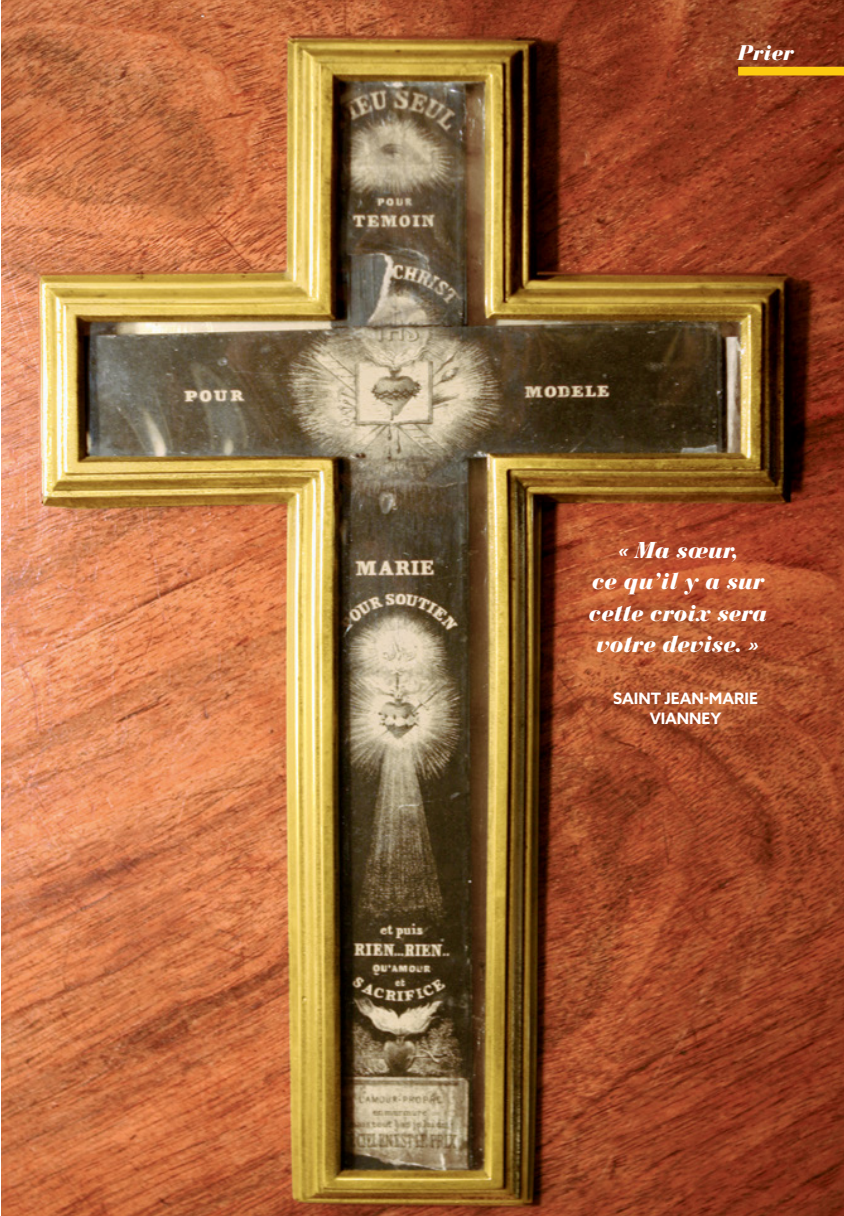
<style>
.page{position:relative;width:844px;height:1216px;background:#fff}
.page>*{position:absolute;margin:0;border:0;box-sizing:border-box;transform-origin:0 0}
.t1{font:italic 900 22.75px/31.5px "Bauer Bodoni Std";letter-spacing:-.01em;color:#fff;text-align:center}
.t2{font:italic 900 21px "Bauer Bodoni Std";color:#fff}
.t3{font:700 15.75px/20.1px "Azo Sans";letter-spacing:-.005em;color:#fff;text-align:center}
</style>
<div class="page">
<img style="left:2px;top:0;width:841px;height:1215px">
<div style="left:738px;top:67px;width:105px;height:8px;background:#fecb10"></div>
<p class="t2" style="left:737px;top:40px;width:58px">Prier</p>
<p class="t1" style="left:588px;top:534px;width:180px">« Ma sœur,<br>ce qu’il y a sur cette croix sera votre devise. »</p>
<p class="t3" style="left:613px;top:688px;width:146px">SAINT JEAN-MARIE<br>VIANNEY</p>
</div>
